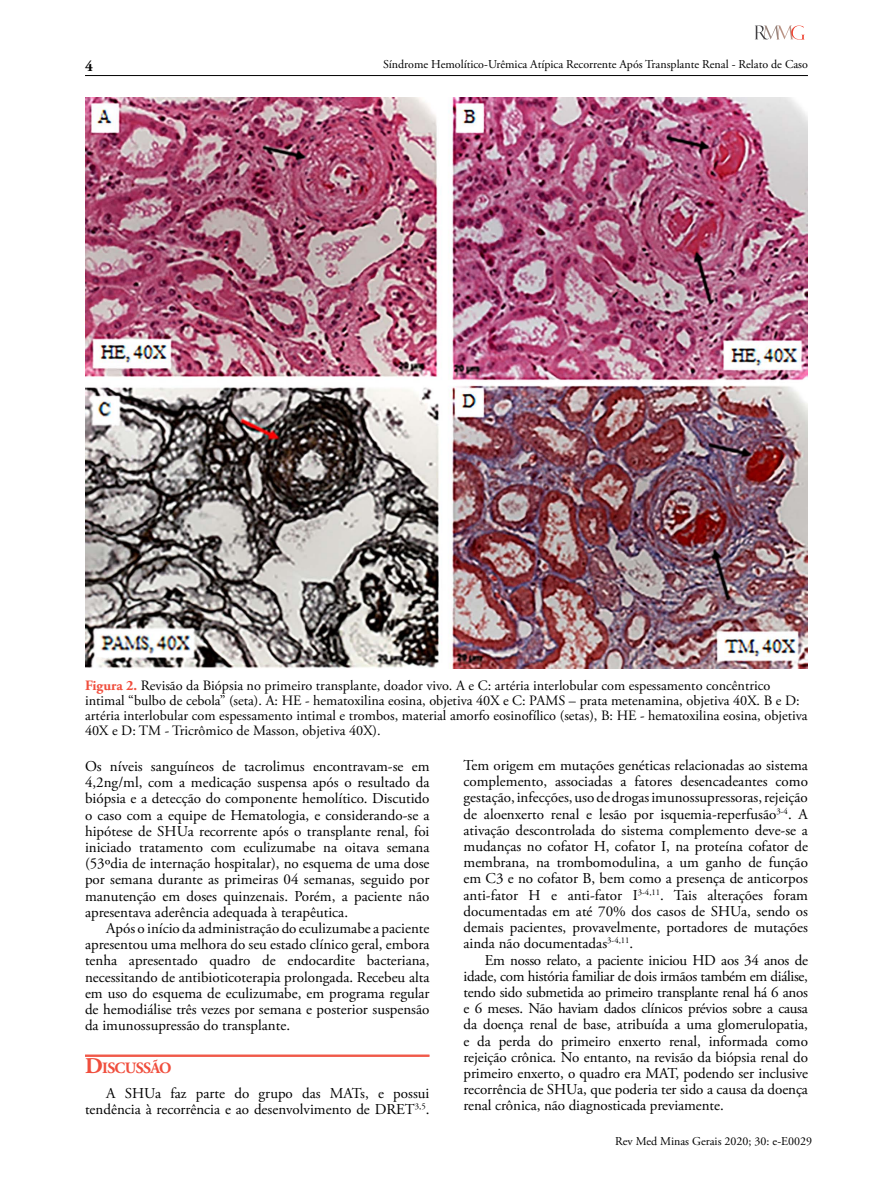
<style>
.page{position:relative;width:893px;height:1191px;background:#fff}
.page>*{position:absolute;margin:0;border:0;box-sizing:border-box;transform-origin:0 0}
.t1{font:700 15.75px "Adobe Garamond Pro";letter-spacing:-.045em;color:#f04e3d}
.t2{font:15px/16.2px "Adobe Garamond Pro";color:#000;text-align:justify}
.t3{font:700 15px "Adobe Garamond Pro";color:#000}
.t4{font:14.25px/15px "Adobe Garamond Pro";color:#000}
.t5{font:12px "Adobe Garamond Pro";color:#000}
.s1{font-weight:700;color:#f04e3d}
.s2{font-size:22.5px}
</style>
<div class="page">
<hr style="left:85px;top:75px;width:723px;height:1px;background:#000">
<svg style="left:755px;top:26px;width:50px;height:14px"></svg>
<hr style="left:85px;top:1054px;width:344px;height:1px;background:#f04e3d">
<hr style="left:85px;top:1055px;width:344px;height:1px;background:#f04e3d">
<hr style="left:85px;top:1056px;width:344px;height:1px;background:#f04e3d">
<img style="left:85px;top:98px;width:723px;height:570px">
<p class="t3" style="left:85px;top:57px;width:9px">4</p>
<p class="t5" style="left:383px;top:57px;width:426px">Síndrome Hemolítico-Urêmica Atípica Recorrente Após Transplante Renal - Relato de Caso</p>
<p class="t4" style="left:85px;top:678px;width:724px"><span class="s1">Figura 2.</span> Revisão da Biópsia no primeiro transplante, doador vivo. A e C: artéria interlobular com espessamento concêntrico intimal “bulbo de cebola” (seta). A: HE - hematoxilina eosina, objetiva 40X e C: PAMS – prata metenamina, objetiva 40X. B e D: artéria interlobular com espessamento intimal e trombos, material amorfo eosinofílico (setas), B: HE - hematoxilina eosina, objetiva 40X e D: TM - Tricrômico de Masson, objetiva 40X).</p>
<p class="t2" style="left:85px;top:758px;width:346px">Os níveis sanguíneos de tacrolimus encontravam-se em 4,2ng/ml, com a medicação suspensa após o resultado da biópsia e a detecção do componente hemolítico. Discutido o caso com a equipe de Hematologia, e considerando-se a hipótese de SHUa recorrente após o transplante renal, foi iniciado tratamento com eculizumabe na oitava semana (53ºdia de internação hospitalar), no esquema de uma dose por semana durante as primeiras 04 semanas, seguido por manutenção em doses quinzenais. Porém, a paciente não apresentava aderência adequada à terapêutica.</p>
<p class="t2" style="left:85px;top:920px;width:346px;text-indent:21px">Após o início da administração do eculizumabe a paciente apresentou uma melhora do seu estado clínico geral, embora tenha apresentado quadro de endocardite bacteriana, necessitando de antibioticoterapia prolongada. Recebeu alta em uso do esquema de eculizumabe, em programa regular de hemodiálise três vezes por semana e posterior suspensão da imunossupressão do transplante.</p>
<p class="t1" style="left:85px;top:1059px;width:88px"><span class="s2">D</span>ISCUSSÃO</p>
<p class="t2" style="left:85px;top:1085px;width:346px;text-align:right">A SHUa faz parte do grupo das MATs, e possui tendência à recorrência e ao desenvolvimento de DRET<sup>3,5</sup>.</p>
<p class="t2" style="left:463px;top:757px;width:346px">Tem origem em mutações genéticas relacionadas ao sistema complemento, associadas a fatores desencadeantes como gestação, infecções, uso de drogas imunossupressoras, rejeição de aloenxerto renal e lesão por isquemia-reperfusão<sup>3-4</sup>. A ativação descontrolada do sistema complemento deve-se a mudanças no cofator H, cofator I, na proteína cofator de membrana, na trombomodulina, a um ganho de função em C3 e no cofator B, bem como a presença de anticorpos anti-fator H e anti-fator I<sup>3-4,11</sup>. Tais alterações foram documentadas em até 70% dos casos de SHUa, sendo os demais pacientes, provavelmente, portadores de mutações ainda não documentadas<sup>3-4,11</sup>.</p>
<p class="t2" style="left:463px;top:952px;width:346px;text-indent:21px">Em nosso relato, a paciente iniciou HD aos 34 anos de idade, com história familiar de dois irmãos também em diálise, tendo sido submetida ao primeiro transplante renal há 6 anos e 6 meses. Não haviam dados clínicos prévios sobre a causa da doença renal de base, atribuída a uma glomerulopatia, e da perda do primeiro enxerto renal, informada como rejeição crônica. No entanto, na revisão da biópsia renal do primeiro enxerto, o quadro era MAT, podendo ser inclusive recorrência de SHUa, que poderia ter sido a causa da doença renal crônica, não diagnosticada previamente.</p>
<p class="t5" style="left:615px;top:1133px;width:198px">Rev Med Minas Gerais 2020; 30: e-E0029</p>
</div>
